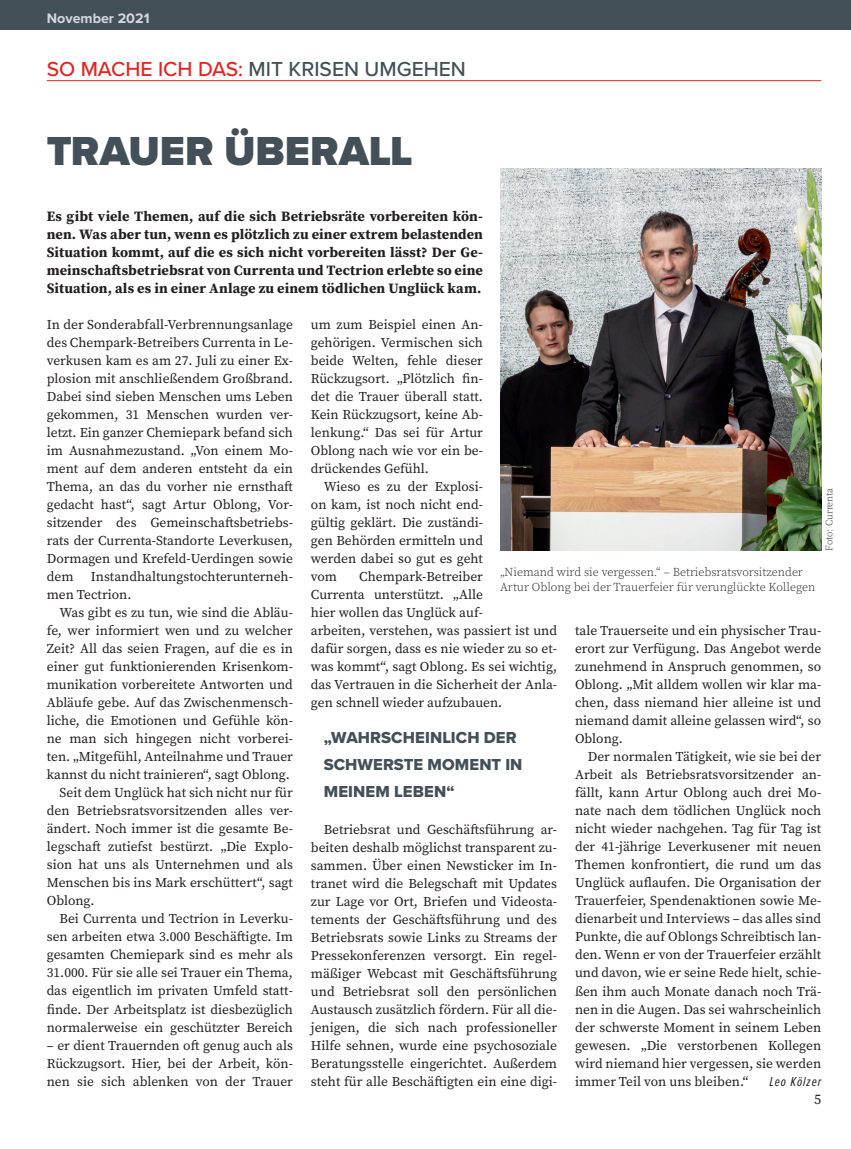
<style>
.page{position:relative;width:851px;height:1149px;background:#fff}
.page>*{position:absolute;margin:0;border:0;box-sizing:border-box;transform-origin:0 0}
.t1{font:900 42px "Proxima Nova";letter-spacing:-.005em;color:#445058}
.t2{font:500 21px "Proxima Nova";color:#445058}
.t3{font:16.5px/27px "Proxima Nova Extrabld";letter-spacing:.005em;color:#445058}
.t4{font:700 14.25px/18px "Source Serif Pro";letter-spacing:.005em;color:#231f20;text-align:justify}
.t5{font:700 14.25px "Proxima Nova";color:#d3d9dd}
.t6{font:14.25px "Source Serif Pro";color:#231f20}
.t7{font:13.5px/18px "Source Serif Pro";color:#231f20;text-align:justify}
.t8{font:italic 13.5px "Proxima Nova Ex Cn";letter-spacing:.075em;color:#231f20}
.t9{font:300 12px/14.4px "Source Serif Pro";color:#231f20}
.t10{font:300 9.75px "Source Serif Pro";color:#231f20}
.s1{color:#e42421}
</style>
<div class="page">
<div style="left:0;top:0;width:850px;height:30px;background:#445058"></div>
<img style="left:500px;top:169px;width:321px;height:381px">
<hr style="left:47px;top:80px;width:774px;height:1px;background:#e42421">
<p class="t5" style="left:47px;top:8px;width:104px">November 2021</p>
<h2 class="t2" style="left:47px;top:53px;width:420px"><span class="s1">SO MACHE ICH DAS:</span> MIT KRISEN UMGEHEN</h2>
<h1 class="t1" style="left:47px;top:120px;width:367px">TRAUER ÜBERALL</h1>
<p class="t4" style="left:47px;top:207px;width:437px">Es gibt viele Themen, auf die sich Betriebsräte vorbereiten kön&shy;nen. Was aber tun, wenn es plötzlich zu einer extrem belastenden Situation kommt, auf die es sich nicht vorbereiten lässt? Der Ge&shy;meinschaftsbetriebsrat von Currenta und Tectrion erlebte so eine Situation, als es in einer Anlage zu einem tödlichen Unglück kam.</p>
<p class="t7" style="left:47px;top:315px;width:247px">In der Sonderabfall-Verbrennungsanlage des Chempark-Betreibers Currenta in Le&shy;verkusen kam es am 27. Juli zu einer Ex&shy;plosion mit anschließendem Großbrand.<br>Dabei sind sieben Menschen ums Leben gekommen, 31 Menschen wurden ver&shy;letzt. Ein ganzer Chemiepark befand sich im Ausnahmezustand. „Von einem Mo&shy;ment auf dem anderen entsteht da ein Thema, an das du vorher nie ernsthaft gedacht hast“, sagt Artur Oblong, Vor&shy;sitzender des Gemeinschaftsbetriebs&shy;rats der Currenta-Standorte Leverkusen, Dormagen und Krefeld-Uerdingen sowie dem</p>
<p class="t7" style="left:311px;top:315px;width:173px">um zum Beispiel einen An&shy;gehörigen. Vermischen sich beide Welten, fehle dieser Rückzugsort. „Plötzlich fin&shy;det die Trauer überall statt.<br>Kein Rückzugsort, keine Ab&shy;lenkung.“ Das sei für Artur Oblong nach wie vor ein be&shy;drückendes Gefühl.</p>
<p class="t7" style="left:311px;top:477px;width:173px;text-indent:13px">Wieso es zu der Explosi&shy;on kam, ist noch nicht end&shy;gültig geklärt. Die zuständi&shy;gen Behörden ermitteln und werden dabei so gut es geht vom</p>
<p class="t10" style="left:822px;top:550px;width:64px;rotate:-90deg">Foto: Currenta</p>
<p class="t9" style="left:500px;top:565px;width:317px">„Niemand wird sie vergessen.“ – Betriebsratsvorsitzender<br>Artur Oblong bei der Trauerfeier für verunglückte Kollegen</p>
<p class="t7" style="left:311px;top:567px;width:247px;text-align:left;text-indent:48px">Chempark-Betreiber<br>Currenta unterstützt. „Alle<br>hier wollen das Unglück auf-<br>arbeiten, verstehen, was passiert ist und dafür sorgen, dass es nie wieder zu so et&shy;was kommt“, sagt Oblong. Es sei wichtig, das Vertrauen in die Sicherheit der Anla&shy;gen schnell wieder aufzubauen.</p>
<p class="t3" style="left:323px;top:723px;width:200px">„WAHRSCHEINLICH DER<br>SCHWERSTE MOMENT IN<br>MEINEM LEBEN“</p>
<p class="t7" style="left:311px;top:819px;width:247px;text-indent:13px">Betriebsrat und Geschäftsführung ar&shy;beiten deshalb möglichst transparent zu&shy;sammen. Über einen Newsticker im In&shy;tranet wird die Belegschaft mit Updates zur Lage vor Ort, Briefen und Videosta&shy;tements der Geschäftsführung und des Betriebsrats sowie Links zu Streams der Pressekonferenzen versorgt. Ein regel&shy;mäßiger Webcast mit Geschäftsführung und Betriebsrat soll den persönlichen Austausch zusätzlich fördern. Für all die&shy;jenigen, die sich nach professioneller Hilfe sehnen, wurde eine psychosoziale Beratungsstelle eingerichtet. Außerdem steht für alle Beschäftigten ein eine digi-</p>
<p class="t7" style="left:47px;top:567px;width:247px;text-indent:44px">Instandhaltungstochterunterneh&shy;men Tectrion.</p>
<p class="t7" style="left:60px;top:603px;width:235px">Was gibt es zu tun, wie sind die Abläu-</p>
<p class="t7" style="left:47px;top:621px;width:247px">fe, wer informiert wen und zu welcher</p>
<p class="t7" style="left:47px;top:639px;width:247px">Zeit? All das seien Fragen, auf die es in</p>
<p class="t7" style="left:47px;top:657px;width:247px">einer gut funktionierenden Krisenkom-</p>
<p class="t7" style="left:47px;top:675px;width:247px">munikation vorbereitete Antworten und</p>
<p class="t7" style="left:47px;top:693px;width:247px">Abläufe gebe. Auf das Zwischenmensch-</p>
<p class="t7" style="left:47px;top:711px;width:247px">liche, die Emotionen und Gefühle kön-</p>
<p class="t7" style="left:47px;top:729px;width:247px">ne man sich hingegen nicht vorberei-</p>
<p class="t7" style="left:47px;top:747px;width:247px">ten. „Mitgefühl, Anteilnahme und Trauer</p>
<p class="t7" style="left:47px;top:765px;width:245px">kannst du nicht trainieren“, sagt Oblong.</p>
<p class="t7" style="left:60px;top:783px;width:235px">Seit dem Unglück hat sich nicht nur für</p>
<p class="t7" style="left:47px;top:801px;width:247px">den Betriebsratsvorsitzenden alles ver-</p>
<p class="t7" style="left:47px;top:819px;width:247px">ändert. Noch immer ist die gesamte Be-</p>
<p class="t7" style="left:47px;top:837px;width:247px">legschaft zutiefst bestürzt. „Die Explo-</p>
<p class="t7" style="left:47px;top:855px;width:247px">sion hat uns als Unternehmen und als</p>
<p class="t7" style="left:47px;top:873px;width:247px">Menschen bis ins Mark erschüttert“, sagt</p>
<p class="t7" style="left:47px;top:891px;width:49px">Oblong.</p>
<p class="t7" style="left:60px;top:909px;width:235px">Bei Currenta und Tectrion in Leverku-</p>
<p class="t7" style="left:47px;top:927px;width:247px">sen arbeiten etwa 3.000 Beschäftigte. Im</p>
<p class="t7" style="left:47px;top:945px;width:247px">gesamten Chemiepark sind es mehr als</p>
<p class="t7" style="left:47px;top:963px;width:247px">31.000. Für sie alle sei Trauer ein Thema,</p>
<p class="t7" style="left:47px;top:981px;width:247px">das eigentlich im privaten Umfeld statt-</p>
<p class="t7" style="left:47px;top:999px;width:247px">finde. Der Arbeitsplatz ist diesbezüglich</p>
<p class="t7" style="left:47px;top:1017px;width:247px">normalerweise ein geschützter Bereich</p>
<p class="t7" style="left:47px;top:1035px;width:247px">– er dient Trauernden oft genug auch als Rückzugsort. Hier, bei der Arbeit, kön&shy;nen sie sich ablenken von der Trauer</p>
<p class="t7" style="left:575px;top:621px;width:247px">tale Trauerseite und ein physischer Trau&shy;erort zur Verfügung. Das Angebot werde zunehmend in Anspruch genommen, so Oblong. „Mit alldem wollen wir klar ma&shy;chen, dass niemand hier alleine ist und niemand damit alleine gelassen wird“, so Oblong.</p>
<p class="t7" style="left:575px;top:747px;width:247px;text-indent:13px">Der normalen Tätigkeit, wie sie bei der Arbeit als Betriebsratsvorsitzender an&shy;fällt, kann Artur Oblong auch drei Mo&shy;nate nach dem tödlichen Unglück noch nicht wieder nachgehen. Tag für Tag ist der 41-jährige Leverkusener mit neuen Themen konfrontiert, die rund um das Unglück auflaufen. Die Organisation der Trauerfeier, Spendenaktionen sowie Me&shy;dienarbeit und Interviews – das alles sind Punkte, die auf Oblongs Schreibtisch lan&shy;den. Wenn er von der Trauerfeier erzählt und davon, wie er seine Rede hielt, schie&shy;ßen ihm auch Monate danach noch Trä&shy;nen in die Augen. Das sei wahrscheinlich der schwerste Moment in seinem Leben gewesen. „Die verstorbenen Kollegen wird niemand hier vergessen, sie werden immer Teil von uns bleiben.“</p>
<p class="t8" style="left:769px;top:1070px;width:53px">Leo Kölzer</p>
<p class="t6" style="left:814px;top:1089px;width:9px">5</p>
</div>
